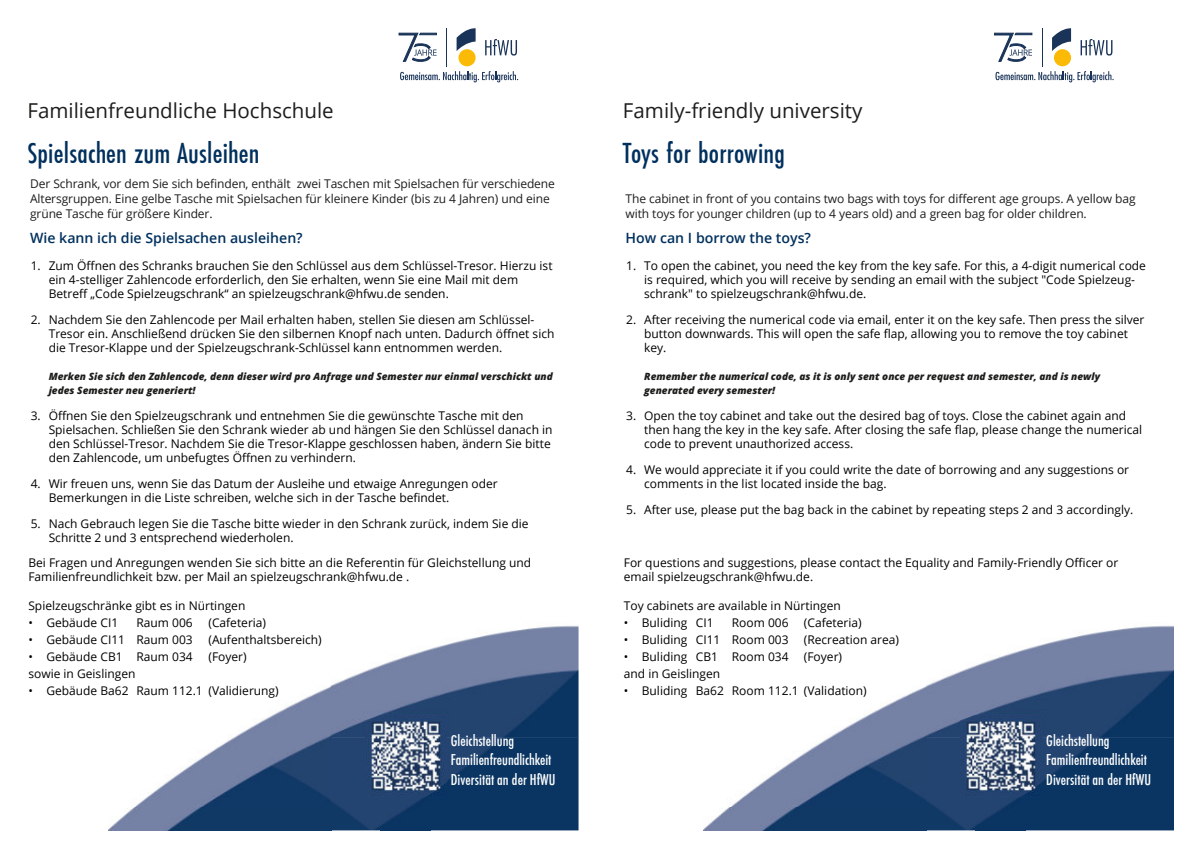
<style>
.page{position:relative;width:1191px;height:842px;background:#fff}
.page>*{position:absolute;margin:0;border:0;box-sizing:border-box;transform-origin:0 0}
.t1{font:500 30px "Futura PT Cond";letter-spacing:.01em;color:#00305d}
.t2{font:20.5px "Open Sans";color:#1d1d1b}
.t3{font:500 16.3px "Futura PT Cond";color:#fff}
.t4{font:600 14.1px "Open Sans";color:#00305d}
.t5{font:12px "Open Sans";color:#000}
.t6{font:12px "Open Sans";letter-spacing:-.01em;color:#1d1d1b}
.t7{font:italic 10px "Open Sans";color:#1d1d1b}
</style>
<div class="page">
<svg style="left:398px;top:32px;width:39px;height:30px"></svg>
<hr style="left:446px;top:28px;width:1px;height:38px;background:#1a3459">
<div style="left:458px;top:49px;width:17px;height:17px;background:#fbba06;border-radius:50%"></div>
<svg style="left:456px;top:28px;width:19px;height:23px"></svg>
<svg style="left:485px;top:39px;width:32px;height:17px"></svg>
<svg style="left:400px;top:71px;width:118px;height:11px"></svg>
<img style="left:108px;top:686px;width:223px;height:144px">
<img style="left:331px;top:625px;width:247px;height:112px">
<img style="left:331px;top:737px;width:49px;height:93px">
<img style="left:430px;top:737px;width:148px;height:93px">
<img style="left:380px;top:796px;width:50px;height:34px">
<img style="left:365px;top:715px;width:81px;height:81px">
<svg style="left:994px;top:32px;width:39px;height:30px"></svg>
<hr style="left:1041px;top:28px;width:1px;height:38px;background:#1a3459">
<div style="left:1054px;top:49px;width:17px;height:17px;background:#fbba06;border-radius:50%"></div>
<svg style="left:1052px;top:28px;width:19px;height:23px"></svg>
<svg style="left:1080px;top:39px;width:32px;height:17px"></svg>
<svg style="left:995px;top:71px;width:118px;height:11px"></svg>
<img style="left:703px;top:686px;width:223px;height:144px">
<img style="left:926px;top:625px;width:248px;height:112px">
<img style="left:926px;top:737px;width:49px;height:93px">
<img style="left:1025px;top:737px;width:149px;height:93px">
<img style="left:975px;top:796px;width:50px;height:34px">
<img style="left:960px;top:715px;width:82px;height:81px">
<p class="t2" style="left:27px;top:102px;width:308px">Familienfreundliche Hochschule</p>
<p class="t1" style="left:27px;top:141px;width:233px">Spielsachen zum Ausleihen</p>
<p class="t6" style="left:30px;top:179px;width:526px">Der Schrank, vor dem Sie sich befinden, enthält zwei Taschen mit Spielsachen für verschiedene</p>
<p class="t6" style="left:30px;top:194px;width:521px">Altersgruppen. Eine gelbe Tasche mit Spielsachen für kleinere Kinder (bis zu 4 Jahren) und eine</p>
<p class="t6" style="left:30px;top:209px;width:184px">grüne Tasche für größere Kinder.</p>
<p class="t4" style="left:30px;top:232px;width:274px">Wie kann ich die Spielsachen ausleihen?</p>
<p class="t5" style="left:31px;top:261px;width:523px">1. Zum Öffnen des Schranks brauchen Sie den Schlüssel aus dem Schlüssel-Tresor. Hierzu ist</p>
<p class="t5" style="left:49px;top:275px;width:471px">ein 4-stelliger Zahlencode erforderlich, den Sie erhalten, wenn Sie eine Mail mit dem</p>
<p class="t5" style="left:49px;top:289px;width:402px">Betreff „Code Spielzeugschrank“ an spielzeugschrank@hfwu.de senden.</p>
<p class="t5" style="left:31px;top:315px;width:505px">2. Nachdem Sie den Zahlencode per Mail erhalten haben, stellen Sie diesen am Schlüssel-</p>
<p class="t5" style="left:49px;top:329px;width:507px">Tresor ein. Anschließend drücken Sie den silbernen Knopf nach unten. Dadurch öffnet sich</p>
<p class="t5" style="left:49px;top:343px;width:455px">die Tresor-Klappe und der Spielzeugschrank-Schlüssel kann entnommen werden.</p>
<p class="t7" style="left:49px;top:369px;width:506px">Merken Sie sich den Zahlencode, denn dieser wird pro Anfrage und Semester nur einmal verschickt und</p>
<p class="t7" style="left:49px;top:383px;width:148px">jedes Semester neu generiert!</p>
<p class="t5" style="left:31px;top:411px;width:494px">3. Öffnen Sie den Spielzeugschrank und entnehmen Sie die gewünschte Tasche mit den</p>
<p class="t5" style="left:49px;top:425px;width:505px">Spielsachen. Schließen Sie den Schrank wieder ab und hängen Sie den Schlüssel danach in</p>
<p class="t5" style="left:49px;top:439px;width:503px">den Schlüssel-Tresor. Nachdem Sie die Tresor-Klappe geschlossen haben, ändern Sie bitte</p>
<p class="t5" style="left:49px;top:453px;width:309px">den Zahlencode, um unbefugtes Öffnen zu verhindern.</p>
<p class="t5" style="left:31px;top:479px;width:468px">4. Wir freuen uns, wenn Sie das Datum der Ausleihe und etwaige Anregungen oder</p>
<p class="t5" style="left:49px;top:493px;width:402px">Bemerkungen in die Liste schreiben, welche sich in der Tasche befindet.</p>
<p class="t5" style="left:31px;top:519px;width:499px">5. Nach Gebrauch legen Sie die Tasche bitte wieder in den Schrank zurück, indem Sie die</p>
<p class="t5" style="left:49px;top:533px;width:246px">Schritte 2 und 3 entsprechend wiederholen.</p>
<p class="t5" style="left:28px;top:558px;width:504px">Bei Fragen und Anregungen wenden Sie sich bitte an die Referentin für Gleichstellung und</p>
<p class="t5" style="left:28px;top:572px;width:382px">Familienfreundlichkeit bzw. per Mail an spielzeugschrank@hfwu.de .</p>
<p class="t5" style="left:28px;top:601px;width:218px">Spielzeugschränke gibt es in Nürtingen</p>
<p class="t5" style="left:28px;top:618px;width:91px">• Gebäude CI1</p>
<p class="t5" style="left:136px;top:618px;width:58px">Raum 006</p>
<p class="t5" style="left:208px;top:618px;width:59px">(Cafeteria)</p>
<p class="t5" style="left:28px;top:635px;width:166px">• Gebäude CI11 Raum 003</p>
<p class="t5" style="left:208px;top:635px;width:115px">(Aufenthaltsbereich)</p>
<p class="t5" style="left:28px;top:652px;width:166px">• Gebäude CB1 Raum 034</p>
<p class="t5" style="left:208px;top:652px;width:40px">(Foyer)</p>
<p class="t5" style="left:28px;top:669px;width:109px">sowie in Geislingen</p>
<p class="t5" style="left:28px;top:686px;width:252px">• Gebäude Ba62 Raum 112.1 (Validierung)</p>
<p class="t3" style="left:451px;top:733px;width:65px">Gleichstellung</p>
<p class="t3" style="left:451px;top:753px;width:102px">Familienfreundlichkeit</p>
<p class="t3" style="left:451px;top:773px;width:106px">Diversität an der HfWU</p>
<p class="t2" style="left:623px;top:102px;width:241px">Family-friendly university</p>
<p class="t1" style="left:623px;top:141px;width:163px">Toys for borrowing</p>
<p class="t6" style="left:625px;top:194px;width:511px">The cabinet in front of you contains two bags with toys for different age groups. A yellow bag</p>
<p class="t6" style="left:625px;top:209px;width:463px">with toys for younger children (up to 4 years old) and a green bag for older children.</p>
<p class="t4" style="left:625px;top:232px;width:187px">How can I borrow the toys?</p>
<p class="t5" style="left:626px;top:261px;width:521px">1. To open the cabinet, you need the key from the key safe. For this, a 4-digit numerical code</p>
<p class="t5" style="left:644px;top:275px;width:492px">is required, which you will receive by sending an email with the subject "Code Spielzeug-</p>
<p class="t5" style="left:644px;top:289px;width:224px">schrank" to spielzeugschrank@hfwu.de.</p>
<p class="t5" style="left:626px;top:315px;width:520px">2. After receiving the numerical code via email, enter it on the key safe. Then press the silver</p>
<p class="t5" style="left:644px;top:329px;width:485px">button downwards. This will open the safe flap, allowing you to remove the toy cabinet</p>
<p class="t5" style="left:644px;top:343px;width:24px">key.</p>
<p class="t7" style="left:644px;top:369px;width:457px">Remember the numerical code, as it is only sent once per request and semester, and is newly</p>
<p class="t7" style="left:644px;top:383px;width:133px">generated every semester!</p>
<p class="t5" style="left:626px;top:411px;width:501px">3. Open the toy cabinet and take out the desired bag of toys. Close the cabinet again and</p>
<p class="t5" style="left:644px;top:425px;width:500px">then hang the key in the key safe. After closing the safe flap, please change the numerical</p>
<p class="t5" style="left:644px;top:439px;width:211px">code to prevent unauthorized access.</p>
<p class="t5" style="left:626px;top:465px;width:504px">4. We would appreciate it if you could write the date of borrowing and any suggestions or</p>
<p class="t5" style="left:644px;top:479px;width:244px">comments in the list located inside the bag.</p>
<p class="t5" style="left:626px;top:505px;width:508px">5. After use, please put the bag back in the cabinet by repeating steps 2 and 3 accordingly.</p>
<p class="t5" style="left:624px;top:558px;width:496px">For questions and suggestions, please contact the Equality and Family-Friendly Officer or</p>
<p class="t5" style="left:624px;top:572px;width:191px">email spielzeugschrank@hfwu.de.</p>
<p class="t5" style="left:624px;top:601px;width:218px">Toy cabinets are available in Nürtingen</p>
<p class="t5" style="left:624px;top:618px;width:91px">• Buliding CI1</p>
<p class="t5" style="left:732px;top:618px;width:58px">Room 006</p>
<p class="t5" style="left:804px;top:618px;width:59px">(Cafeteria)</p>
<p class="t5" style="left:624px;top:635px;width:166px">• Buliding CI11 Room 003</p>
<p class="t5" style="left:804px;top:635px;width:97px">(Recreation area)</p>
<p class="t5" style="left:624px;top:652px;width:166px">• Buliding CB1 Room 034</p>
<p class="t5" style="left:804px;top:652px;width:40px">(Foyer)</p>
<p class="t5" style="left:624px;top:669px;width:98px">and in Geislingen</p>
<p class="t5" style="left:624px;top:686px;width:244px">• Buliding Ba62 Room 112.1 (Validation)</p>
<p class="t3" style="left:1046px;top:733px;width:65px">Gleichstellung</p>
<p class="t3" style="left:1046px;top:753px;width:102px">Familienfreundlichkeit</p>
<p class="t3" style="left:1046px;top:773px;width:106px">Diversität an der HfWU</p>
</div>
